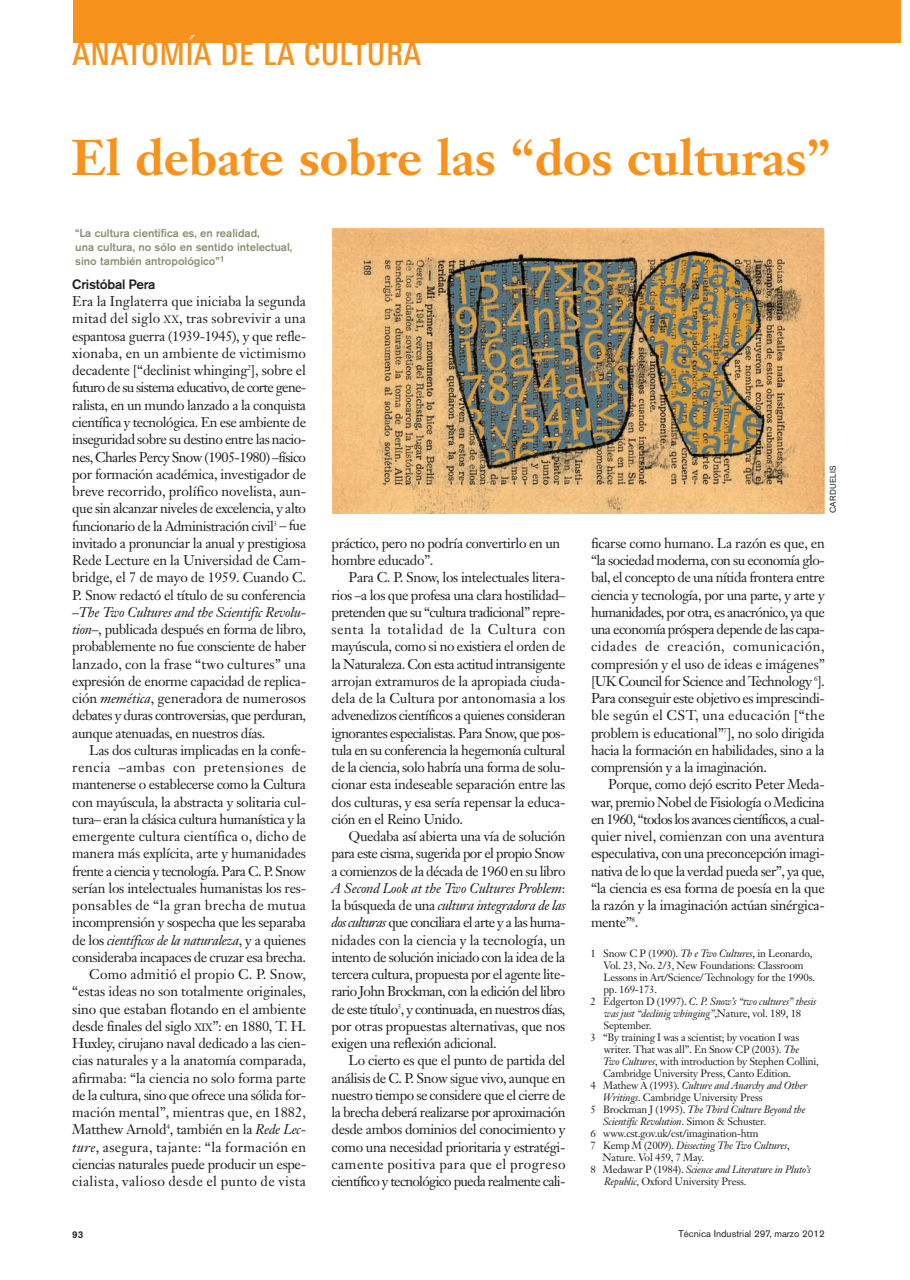
<style>
.page{position:relative;width:910px;height:1280px;background:#fff}
.page>*{position:absolute;margin:0;border:0;box-sizing:border-box;transform-origin:0 0}
.t1{font:700 49.5px "Janson Text";letter-spacing:-.005em;color:#f7931d}
.t2{font:500 condensed 31.5px "LT Univers";letter-spacing:.015em;color:#f7931d}
.t3{font:13.95px/17.2px "Janson Text";letter-spacing:-.025em;color:#231f20;text-align:justify}
.t4{font:500 13.5px "Akzidenz Grotesk BE";letter-spacing:-.015em;color:#231f20}
.t5{font:500 11.25px/14.2px "Akzidenz Grotesk BE";color:#8d8f72}
.t6{font:10.5px "Janson Text";letter-spacing:-.02em;color:#231f20}
.t7{font:italic 10.5px "Janson Text";letter-spacing:-.02em;color:#231f20}
.t8{font:9.75px "Akzidenz Grotesk BE";color:#231f20}
.t9{font:500 9.75px "Akzidenz Grotesk BE";color:#231f20}
.t10{font:8.25px "Akzidenz Grotesk BE";letter-spacing:.04em;color:#231f20}
.s1{font-size:10.5px}
.s2{font-style:italic}
.s3{font-style:normal}
</style>
<div class="page">
<div style="left:74px;top:0;width:827px;height:43px;background:#f7931d"></div>
<svg style="left:189px;top:35px;width:6px;height:4px"></svg>
<img style="left:332px;top:229px;width:493px;height:284px">
<h2 class="t2" style="left:72px;top:42px;width:350px">ANATOMÍA DE LA CULTURA</h2>
<h1 class="t1" style="left:72px;top:138px;width:761px">El debate sobre las “dos culturas”</h1>
<p class="t5" style="left:75px;top:227px;width:218px">“La cultura científica es, en realidad,<br>una cultura, no sólo en sentido intelectual, sino también antropológico”<sup>1</sup></p>
<p class="t4" style="left:72px;top:279px;width:85px">Cristóbal Pera</p>
<p class="t3" style="left:72px;top:294px;width:235px">Era la Inglaterra que iniciaba la segunda mitad del siglo <span class="s1">XX</span>, tras sobrevivir a una espantosa guerra (1939-1945), y que refle&shy;xionaba, en un ambiente de victimismo decadente [“declinist whinging<sup>2</sup>], sobre el futuro de su sistema educativo, de corte gene&shy;ralista, en un mundo lanzado a la conquista científica y tecnológica. En ese ambiente de inseguridad sobre su destino entre las nacio&shy;nes, Charles Percy Snow (1905-1980) –físico por formación académica, investigador de breve recorrido, prolífico novelista, aun&shy;que sin alcanzar niveles de excelencia, y alto funcionario de la Administración civil<sup>3</sup> – fue invitado a pronunciar la anual y prestigiosa Rede Lecture en la Universidad de Cam&shy;bridge, el 7 de mayo de 1959. Cuando C.<br>P. Snow redactó el título de su conferencia –<span class="s2">The Two Cultures and the Scientific Revolu&shy;tion</span>–, publicada después en forma de libro, probablemente no fue consciente de haber lanzado, con la frase “two cultures” una expresión de enorme capacidad de replica&shy;ción <span class="s2">memética</span>, generadora de numerosos debates y duras controversias, que perduran, aunque atenuadas, en nuestros días.</p>
<p class="t3" style="left:72px;top:743px;width:235px;text-align:right">Las dos culturas implicadas en la confe&shy;rencia –ambas con pretensiones de mantenerse o establecerse como la Cultura con mayúscula, la abstracta y solitaria cul&shy;tura– eran la clásica cultura humanística y la emergente cultura científica o, dicho de manera más explícita, arte y humanidades frente a ciencia y tecnología. Para C. P. Snow serían los intelectuales humanistas los res&shy;ponsables de “la gran brecha de mutua incomprensión y sospecha que les separaba de los <span class="s2">científicos de la naturaleza</span>, y a quienes consideraba incapaces de cruzar esa brecha.<br>Como admitió el propio C. P. Snow, “estas ideas no son totalmente originales, sino que estaban flotando en el ambiente desde finales del siglo <span class="s1">XIX</span>”: en 1880, T. H.<br>Huxley, cirujano naval dedicado a las cien&shy;cias naturales y a la anatomía comparada, afirmaba: “la ciencia no solo forma parte de la cultura, sino que ofrece una sólida for&shy;mación mental”, mientras que, en 1882, Matthew Arnold<sup>4</sup>, también en la <span class="s2">Rede Lec&shy;ture</span>, asegura, tajante: “la formación en ciencias naturales puede producir un espe&shy;cialista, valioso desde el punto de vista</p>
<p class="t3" style="left:332px;top:536px;width:230px">práctico, pero no podría convertirlo en un hombre educado”.</p>
<p class="t3" style="left:332px;top:570px;width:235px;text-indent:17px">Para C. P. Snow, los intelectuales litera&shy;rios –a los que profesa una clara hostilidad– pretenden que su “cultura tradicional” repre&shy;senta la totalidad de la Cultura con mayúscula, como si no existiera el orden de la Naturaleza. Con esta actitud intransigente arrojan extramuros de la apropiada ciuda&shy;dela de la Cultura por antonomasia a los advenedizos científicos a quienes consideran ignorantes especialistas. Para Snow, que pos&shy;tula en su conferencia la hegemonía cultural de la ciencia, solo habría una forma de solu&shy;cionar esta indeseable separación entre las dos culturas, y esa sería repensar la educa&shy;ción en el Reino Unido.</p>
<p class="t3" style="left:332px;top:829px;width:235px;text-indent:17px">Quedaba así abierta una vía de solución para este cisma, sugerida por el propio Snow a comienzos de la década de 1960 en su libro <span class="s2">A Second Look at the Two Cultures Problem</span>: la búsqueda de una <span class="s2">cultura integradora de las dos culturas</span> que conciliara el arte y a las huma&shy;nidades con la ciencia y la tecnología, un intento de solución iniciado con la idea de la tercera cultura, propuesta por el agente lite&shy;rario John Brockman, con la edición del libro de este título<sup>5</sup>, y continuada, en nuestros días, por otras propuestas alternativas, que nos exigen una reflexión adicional.</p>
<p class="t3" style="left:332px;top:1053px;width:235px;text-indent:17px">Lo cierto es que el punto de partida del análisis de C. P. Snow sigue vivo, aunque en nuestro tiempo se considere que el cierre de la brecha deberá realizarse por aproximación desde ambos dominios del conocimiento y como una necesidad prioritaria y estratégi&shy;camente positiva para que el progreso científico y tecnológico pueda realmente cali-</p>
<p class="t10" style="left:830px;top:513px;width:49px;rotate:-90deg">CARDUELIS</p>
<p class="t3" style="left:591px;top:536px;width:235px">ficarse como humano. La razón es que, en “la sociedad moderna, con su economía glo&shy;bal, el concepto de una nítida frontera entre ciencia y tecnología, por una parte, y arte y humanidades, por otra, es anacrónico, ya que una economía próspera depende de las capa&shy;cidades de creación, comunicación, compresión y el uso de ideas e imágenes” [UK Council for Science and Technology <sup>6</sup>].<br>Para conseguir este objetivo es imprescindi&shy;ble según el CST, una educación [“the problem is educational”<sup>7</sup>], no solo dirigida hacia la formación en habilidades, sino a la comprensión y a la imaginación.</p>
<p class="t3" style="left:591px;top:777px;width:235px;text-indent:17px">Porque, como dejó escrito Peter Meda&shy;war, premio Nobel de Fisiología o Medicina en 1960, “todos los avances científicos, a cual&shy;quier nivel, comienzan con una aventura especulativa, con una preconcepción imagi&shy;nativa de lo que la verdad pueda ser”, ya que, “la ciencia es esa forma de poesía en la que la razón y la imaginación actúan sinérgica&shy;mente”<sup>8</sup>.</p>
<p class="t6" style="left:590px;top:949px;width:224px">1 Snow C P (1990). <span class="s2">Th e Two Cultures</span>, in Leonardo,</p>
<p class="t6" style="left:603px;top:961px;width:201px">Vol. 23, No. 2/3, New Foundations: Classroom</p>
<p class="t6" style="left:603px;top:973px;width:213px">Lessons in Art/Science/Technology for the 1990s.</p>
<p class="t6" style="left:603px;top:985px;width:55px">pp. 169-173.</p>
<p class="t7" style="left:590px;top:997px;width:227px"><span class="s3">2 Edgerton D (1997).</span> C. P. Snow’s “two cultures” thesis</p>
<p class="t7" style="left:604px;top:1009px;width:199px">was just “declinig whinging”<span class="s3">,Nature, vol. 189, 18</span></p>
<p class="t6" style="left:603px;top:1021px;width:50px">September.</p>
<p class="t6" style="left:590px;top:1033px;width:210px">3 “By training I was a scientist; by vocation I was</p>
<p class="t6" style="left:604px;top:1045px;width:197px">writer. That was all”. En Snow CP (2003). <span class="s2">The</span></p>
<p class="t6" style="left:603px;top:1057px;width:217px"><span class="s2">Two Cultures</span>, with introduction by Stephen Collini,</p>
<p class="t6" style="left:603px;top:1069px;width:190px">Cambridge University Press, Canto Edition.</p>
<p class="t7" style="left:590px;top:1081px;width:219px"><span class="s3">4 Mathew A (1993).</span> Culture and Anarchy and Other</p>
<p class="t6" style="left:603px;top:1093px;width:161px"><span class="s2">Writings</span>. Cambridge University Press</p>
<p class="t7" style="left:590px;top:1105px;width:217px"><span class="s3">5 Brockman J (1995).</span> The Third Culture Beyond the</p>
<p class="t7" style="left:603px;top:1117px;width:165px">Scientific Revolution<span class="s3">. Simon &amp; Schuster.</span></p>
<p class="t6" style="left:590px;top:1129px;width:170px">6 www.cst.gov.uk/cst/imagination-htm</p>
<p class="t7" style="left:590px;top:1141px;width:201px"><span class="s3">7 Kemp M (2009).</span> Dissecting The Two Cultures<span class="s3">,</span></p>
<p class="t6" style="left:603px;top:1153px;width:103px">Nature. Vol 459, 7 May.</p>
<p class="t7" style="left:590px;top:1165px;width:222px"><span class="s3">8 Medawar P (1984).</span> Science and Literature in Pluto’s</p>
<p class="t6" style="left:604px;top:1177px;width:144px"><span class="s2">Republic</span>, Oxford University Press.</p>
<p class="t9" style="left:72px;top:1231px;width:12px">93</p>
<p class="t8" style="left:678px;top:1230px;width:148px">Técnica Industrial 297, marzo 2012</p>
</div>
